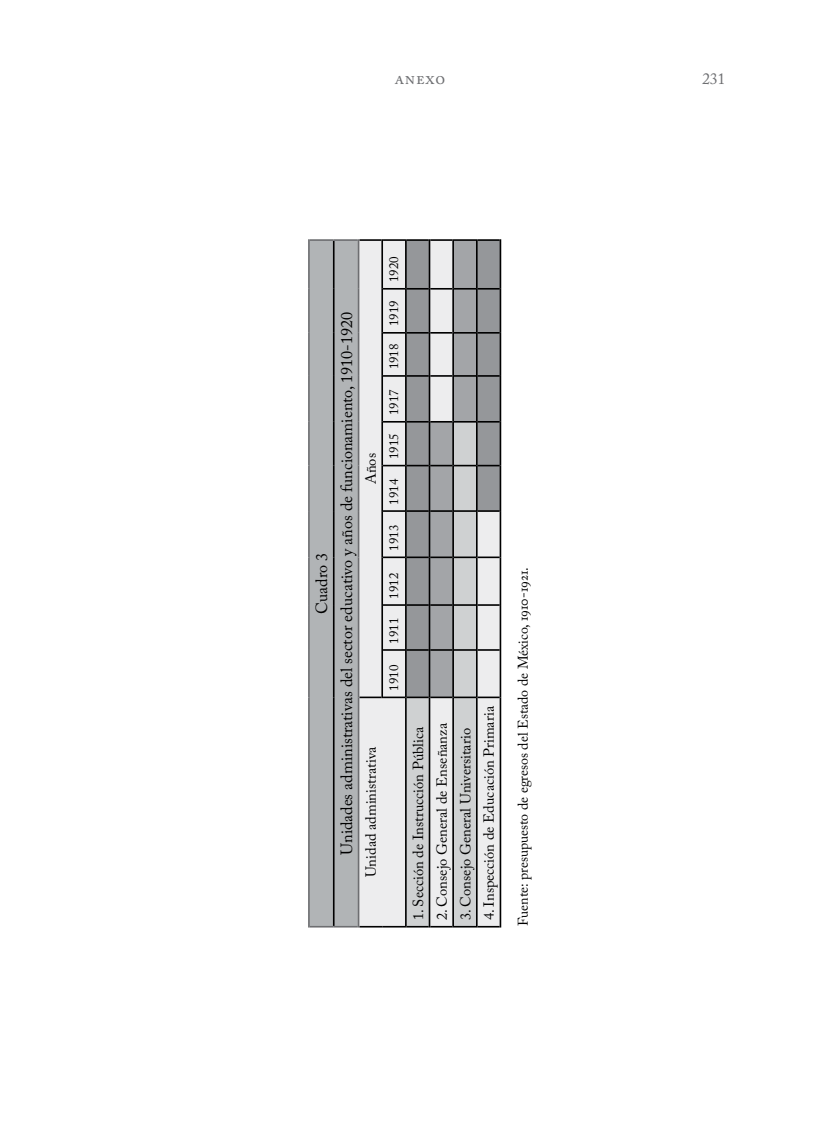
<style>
.page{position:relative;width:819px;height:1141px;background:#fff}
.page>*{position:absolute;margin:0;border:0;box-sizing:border-box;transform-origin:0 0}
.t1{font:17.5px "Adobe Caslon Pro";letter-spacing:.045em;color:#6d6e71}
.t2{font:16.1px/24.8px "Adobe Caslon Pro";color:#000;text-align:center}
.t3{font:15.75px "Adobe Caslon Pro";color:#6d6e71}
.t4{font:14.53px "Adobe Caslon Pro";color:#000}
.t5{font:14px "Adobe Caslon Pro";color:#000}
.t6{font:12.95px "Adobe Caslon Pro";color:#000}
</style>
<div class="page">
<hr style="left:359px;top:926px;width:23px;height:2px;background:#000">
<hr style="left:359px;top:239px;width:22px;height:2px;background:#000">
<hr style="left:382px;top:926px;width:23px;height:2px;background:#000">
<hr style="left:381px;top:239px;width:2px;height:50px;background:#000">
<hr style="left:383px;top:239px;width:22px;height:2px;background:#000">
<hr style="left:405px;top:697px;width:2px;height:231px;background:#000">
<hr style="left:407px;top:926px;width:22px;height:2px;background:#000">
<hr style="left:405px;top:239px;width:2px;height:50px;background:#000">
<hr style="left:407px;top:239px;width:22px;height:2px;background:#000">
<hr style="left:429px;top:697px;width:1px;height:231px;background:#000">
<hr style="left:430px;top:926px;width:22px;height:2px;background:#000">
<hr style="left:429px;top:239px;width:1px;height:50px;background:#000">
<hr style="left:430px;top:239px;width:22px;height:2px;background:#000">
<hr style="left:452px;top:697px;width:2px;height:231px;background:#000">
<hr style="left:454px;top:926px;width:22px;height:2px;background:#000">
<hr style="left:452px;top:239px;width:2px;height:50px;background:#000">
<hr style="left:454px;top:239px;width:22px;height:2px;background:#000">
<hr style="left:476px;top:697px;width:2px;height:231px;background:#000">
<hr style="left:478px;top:926px;width:22px;height:2px;background:#000">
<svg style="left:310px;top:240px;width:190px;height:687px"></svg>
<hr style="left:476px;top:376px;width:2px;height:46px;background:#000">
<hr style="left:478px;top:421px;width:22px;height:2px;background:#000">
<hr style="left:476px;top:333px;width:2px;height:43px;background:#000">
<hr style="left:478px;top:375px;width:22px;height:2px;background:#000">
<hr style="left:476px;top:289px;width:2px;height:44px;background:#000">
<hr style="left:478px;top:332px;width:22px;height:2px;background:#000">
<hr style="left:476px;top:239px;width:2px;height:50px;background:#000">
<hr style="left:478px;top:288px;width:22px;height:2px;background:#000">
<hr style="left:478px;top:239px;width:22px;height:2px;background:#000">
<hr style="left:500px;top:697px;width:1px;height:231px;background:#000">
<hr style="left:500px;top:650px;width:1px;height:47px;background:#000">
<hr style="left:500px;top:605px;width:1px;height:45px;background:#000">
<hr style="left:500px;top:557px;width:1px;height:48px;background:#000">
<hr style="left:500px;top:511px;width:1px;height:46px;background:#000">
<hr style="left:500px;top:466px;width:1px;height:45px;background:#000">
<hr style="left:500px;top:422px;width:1px;height:44px;background:#000">
<hr style="left:500px;top:376px;width:1px;height:46px;background:#000">
<hr style="left:500px;top:333px;width:1px;height:43px;background:#000">
<hr style="left:500px;top:289px;width:1px;height:44px;background:#000">
<hr style="left:500px;top:239px;width:1px;height:50px;background:#000">
<hr style="left:308px;top:697px;width:2px;height:231px;background:#6d6e71">
<hr style="left:310px;top:926px;width:24px;height:2px;background:#6d6e71">
<hr style="left:308px;top:650px;width:2px;height:47px;background:#6d6e71">
<hr style="left:308px;top:605px;width:2px;height:45px;background:#6d6e71">
<hr style="left:308px;top:557px;width:2px;height:48px;background:#6d6e71">
<hr style="left:308px;top:511px;width:2px;height:46px;background:#6d6e71">
<hr style="left:308px;top:466px;width:2px;height:45px;background:#6d6e71">
<hr style="left:308px;top:422px;width:2px;height:44px;background:#6d6e71">
<hr style="left:308px;top:376px;width:2px;height:46px;background:#6d6e71">
<hr style="left:308px;top:333px;width:2px;height:43px;background:#6d6e71">
<hr style="left:308px;top:289px;width:2px;height:44px;background:#6d6e71">
<hr style="left:308px;top:239px;width:2px;height:50px;background:#6d6e71">
<hr style="left:310px;top:239px;width:24px;height:2px;background:#6d6e71">
<hr style="left:334px;top:926px;width:24px;height:2px;background:#6d6e71">
<hr style="left:334px;top:239px;width:24px;height:2px;background:#6d6e71">
<hr style="left:358px;top:697px;width:1px;height:231px;background:#6d6e71">
<hr style="left:358px;top:650px;width:1px;height:47px;background:#6d6e71">
<hr style="left:358px;top:605px;width:1px;height:45px;background:#6d6e71">
<hr style="left:358px;top:557px;width:1px;height:48px;background:#6d6e71">
<hr style="left:358px;top:511px;width:1px;height:46px;background:#6d6e71">
<hr style="left:358px;top:466px;width:1px;height:45px;background:#6d6e71">
<hr style="left:358px;top:422px;width:1px;height:44px;background:#6d6e71">
<hr style="left:358px;top:376px;width:1px;height:46px;background:#6d6e71">
<hr style="left:358px;top:333px;width:1px;height:43px;background:#6d6e71">
<hr style="left:358px;top:289px;width:1px;height:44px;background:#6d6e71">
<hr style="left:358px;top:239px;width:1px;height:50px;background:#6d6e71">
<p class="t1" style="left:395px;top:68px;width:52px">anexo</p>
<p class="t3" style="left:702px;top:69px;width:24px">231</p>
<p class="t2" style="left:309px;top:855px;width:545px;rotate:-90deg">Cuadro 3<br>Unidades administrativas del sector educativo y años de funcionamiento, 1910-1920</p>
<p class="t4" style="left:362px;top:484px;width:32px;rotate:-90deg">Años</p>
<p class="t4" style="left:362px;top:877px;width:132px;rotate:-90deg">Unidad administrativa</p>
<p class="t6" style="left:386px;top:282px;width:27px;rotate:-90deg">1920</p>
<p class="t6" style="left:386px;top:326px;width:27px;rotate:-90deg">1919</p>
<p class="t6" style="left:386px;top:369px;width:27px;rotate:-90deg">1918</p>
<p class="t6" style="left:386px;top:415px;width:27px;rotate:-90deg">1917</p>
<p class="t6" style="left:386px;top:459px;width:27px;rotate:-90deg">1915</p>
<p class="t6" style="left:386px;top:505px;width:27px;rotate:-90deg">1914</p>
<p class="t6" style="left:386px;top:551px;width:27px;rotate:-90deg">1913</p>
<p class="t6" style="left:386px;top:599px;width:27px;rotate:-90deg">1912</p>
<p class="t6" style="left:386px;top:643px;width:27px;rotate:-90deg">1911</p>
<p class="t6" style="left:386px;top:691px;width:27px;rotate:-90deg">1910</p>
<p class="t4" style="left:410px;top:920px;width:195px;rotate:-90deg">1. Sección de Instrucción Pública</p>
<p class="t4" style="left:433px;top:920px;width:199px;rotate:-90deg">2. Consejo General de Enseñanza</p>
<p class="t4" style="left:457px;top:920px;width:194px;rotate:-90deg">3. Consejo General Universitario</p>
<p class="t4" style="left:480px;top:920px;width:216px;rotate:-90deg">4. Inspección de Educación Primaria</p>
<p class="t5" style="left:515px;top:926px;width:360px;rotate:-90deg">Fuente: presupuesto de egresos del Estado de México, 1910-1921.</p>
</div>
